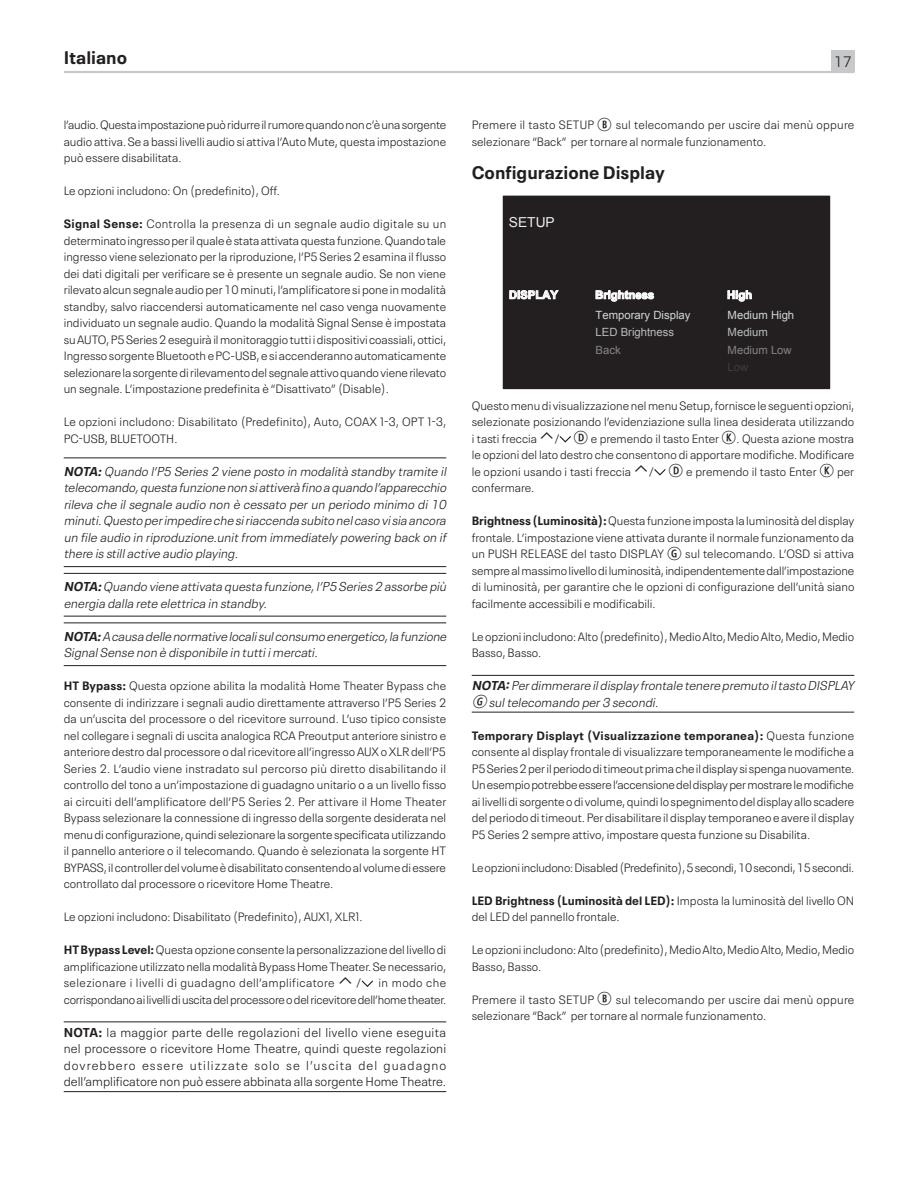
<style>
.page{position:relative;width:918px;height:1188px;background:#fff}
.page>*{position:absolute;margin:0;border:0;box-sizing:border-box;transform-origin:0 0}
.Heading_2{font:700 18px "Neue Plak Text";color:#231f20}
.t1{font:300 15px "Neue Plak Text";color:#231f20}
.t2{font:13.8px "Arial";color:#edeff0}
.Note{font:italic 300 12.75px/16.5px "Neue Plak Text";color:#231f20}
.note_1{font:300 12.75px/16.5px "Neue Plak Text";color:#231f20;text-align:justify}
.note_1-2{font:italic 300 12.75px/16.5px "Neue Plak Text";color:#231f20}
.Body_Text{font:300 12px/16.5px "Neue Plak Text";color:#231f20;text-align:justify}
.Body_Text-2{font:300 12px/16.5px "Neue Plak Text";letter-spacing:-.02em;color:#231f20;text-align:right}
.t3{font:11.4px/16.8px "Arial";color:#d5d7d8}
.t4{font:700 11.4px "Arial";color:#fff}
.t5{font:11.4px/17.9px "Arial";color:#bbbcc0}
.t6{font:11.4px "Arial";color:#838484}
.t7{font:11.4px "Arial";color:#3c3e3f}
.s1{font-weight:700}
.s2{font-family:"Combi Numerals Pro";font-weight:400;font-size:18px}
.s3{color:#838484}
.s4{color:#bbbcc0}
</style>
<div class="page">
<div style="left:831px;top:51px;width:24px;height:21px;background:#c7c8ca"></div>
<hr style="left:64px;top:71px;width:791px;height:2px;background:#c7c8ca">
<hr style="left:64px;top:458px;width:382px;height:1px;background:#231f20">
<hr style="left:64px;top:566px;width:382px;height:1px;background:#231f20">
<hr style="left:64px;top:573px;width:382px;height:1px;background:#231f20">
<hr style="left:64px;top:616px;width:382px;height:1px;background:#231f20">
<hr style="left:64px;top:622px;width:382px;height:1px;background:#231f20">
<hr style="left:64px;top:665px;width:382px;height:1px;background:#231f20">
<hr style="left:64px;top:1022px;width:382px;height:1px;background:#231f20">
<hr style="left:64px;top:1091px;width:382px;height:1px;background:#231f20">
<svg style="left:362px;top:980px;width:11px;height:7px"></svg>
<hr style="left:472px;top:675px;width:382px;height:1px;background:#231f20">
<hr style="left:472px;top:712px;width:382px;height:1px;background:#231f20">
<div style="left:503px;top:196px;width:327px;height:193px;background:#231f20"></div>
<svg style="left:510px;top:290px;width:48px;height:9px"></svg>
<svg style="left:596px;top:290px;width:58px;height:11px"></svg>
<svg style="left:728px;top:290px;width:24px;height:11px"></svg>
<svg style="left:560px;top:436px;width:11px;height:7px"></svg>
<svg style="left:654px;top:469px;width:12px;height:7px"></svg>
<h1 class="Heading_2" style="left:64px;top:42px;width:65px">Italiano</h1>
<p class="t1" style="left:834px;top:50px;width:19px">17</p>
<p class="Body_Text" style="left:64px;top:115px;width:384px">l’audio. Questa impostazione può ridurre il rumore quando non c’è una sorgente audio attiva. Se a bassi livelli audio si attiva l’Auto Mute, questa impostazione può essere disabilitata.</p>
<p class="Body_Text" style="left:64px;top:181px;width:218px">Le opzioni includono: On (predefinito), Off.</p>
<p class="Body_Text" style="left:64px;top:214px;width:384px"><span class="s1">Signal Sense:</span> Controlla la presenza di un segnale audio digitale su un determinato ingresso per il quale è stata attivata questa funzione. Quando tale ingresso viene selezionato per la riproduzione, l’P5 Series 2 esamina il flusso dei dati digitali per verificare se è presente un segnale audio. Se non viene rilevato alcun segnale audio per 10 minuti, l’amplificatore si pone in modalità standby, salvo riaccendersi automaticamente nel caso venga nuovamente individuato un segnale audio. Quando la modalità Signal Sense è impostata su AUTO, P5 Series 2 eseguirà il monitoraggio tutti i dispositivi coassiali, ottici, Ingresso sorgente Bluetooth e PC-USB, e si accenderanno automaticamente selezionare la sorgente di rilevamento del segnale attivo quando viene rilevato un segnale. L’impostazione predefinita è “Disattivato” (Disable).</p>
<p class="Body_Text" style="left:64px;top:412px;width:384px">Le opzioni includono: Disabilitato (Predefinito), Auto, COAX 1-3, OPT 1-3,<br>PC-USB, BLUETOOTH.</p>
<p class="Note" style="left:64px;top:462px;width:387px;text-align:justify"><span class="s1">NOTA:</span>Quando l’P5 Series 2 viene posto in modalità standby tramite il telecomando,questa funzione non siattiverà fino a quando l’apparecchio rileva che ilsegnale audio non è cessato perun periodo minimo di10 minuti.Questo perimpedire che siriaccenda subito nelcaso visia ancora un file audio in riproduzione.unitfrom immediately powering backon if there is stillactive audio playing.</p>
<p class="Note" style="left:64px;top:577px;width:387px"><span class="s1">NOTA:</span>Quando viene attivata questa funzione,l’P5 Series 2 assorbe più energia dalla rete elettrica in standby.</p>
<p class="Note" style="left:64px;top:627px;width:387px"><span class="s1">NOTA:</span>A causa delle normative localisulconsumo energetico,la funzione<br>SignalSense non è disponibile in tuttiimercati.</p>
<p class="Body_Text" style="left:64px;top:676px;width:384px"><span class="s1">HT Bypass:</span> Questa opzione abilita la modalità Home Theater Bypass che consente di indirizzare i segnali audio direttamente attraverso l’P5 Series 2 da un’uscita del processore o del ricevitore surround. L’uso tipico consiste nel collegare i segnali di uscita analogica RCA Preoutput anteriore sinistro e anteriore destro dal processore o dal ricevitore all’ingresso AUX o XLR dell’P5<br>Series 2. L’audio viene instradato sul percorso più diretto disabilitando il controllo del tono a un’impostazione di guadagno unitario o a un livello fisso ai circuiti dell’amplificatore dell’P5 Series 2. Per attivare il Home Theater Bypass selezionare la connessione di ingresso della sorgente desiderata nel menu di configurazione, quindi selezionare la sorgente specificata utilizzando il pannello anteriore o il telecomando. Quando è selezionata la sorgente HT BYPASS, il controller del volume è disabilitato consentendo al volume di essere controllato dal processore o ricevitore Home Theatre.</p>
<p class="Body_Text" style="left:64px;top:907px;width:300px">Le opzioni includono: Disabilitato (Predefinito), AUX1, XLR1.</p>
<p class="Body_Text" style="left:64px;top:940px;width:384px"><span class="s1">HT Bypass Level:</span> Questa opzione consente la personalizzazione del livello di amplificazione utilizzato nella modalità Bypass Home Theater. Se necessario, selezionare i livelli di guadagno dell’amplificatore</p>
<p class="Body_Text" style="left:356px;top:973px;width:7px">/</p>
<p class="Body_Text-2" style="left:64px;top:973px;width:384px">in modo che<br>corrispondano ai livelli di uscita del processore o del ricevitore dell’home theater.</p>
<p class="note_1" style="left:64px;top:1023px;width:384px"><span class="s1">NOTA:</span> la maggior parte delle regolazioni del livello viene eseguita nel processore o ricevitore Home Theatre, quindi queste regolazioni dovrebbero essere utilizzate solo se l’uscita del guadagno dell’amplificatore non può essere abbinata alla sorgente Home Theatre.</p>
<p class="Body_Text" style="left:472px;top:115px;width:384px">Premere il tasto SETUP <span class="s2">B</span> sul telecomando per uscire dai menù oppure selezionare “Back” per tornare al normale funzionamento.</p>
<p class="Heading_2" style="left:472px;top:157px;width:195px">Configurazione Display</p>
<p class="t2" style="left:509px;top:213px;width:47px">SETUP</p>
<p class="t4" style="left:509px;top:287px;width:51px">DISPLAY</p>
<p class="t4" style="left:595px;top:287px;width:61px">Brightness</p>
<p class="t4" style="left:727px;top:287px;width:27px">High</p>
<p class="t5" style="left:596px;top:323px;width:80px">LED Brightness<br><span class="s3">Back</span></p>
<p class="t3" style="left:728px;top:307px;width:68px">Medium High<br><span class="s4">Medium</span></p>
<p class="t7" style="left:728px;top:360px;width:22px">Low</p>
<p class="t3" style="left:596px;top:307px;width:96px">Temporary Display</p>
<p class="t6" style="left:728px;top:342px;width:66px">Medium Low</p>
<p class="Body_Text" style="left:472px;top:396px;width:384px">Questo menu di visualizzazione nel menu Setup, fornisce le seguenti opzioni, selezionate posizionando l’evidenziazione sulla linea desiderata utilizzando i tasti freccia</p>
<p class="Body_Text" style="left:472px;top:429px;width:384px;text-indent:83px">/ <span class="s2">D</span> e premendo il tasto Enter <span class="s2">K</span>. Questa azione mostra le opzioni del lato destro che consentono di apportare modifiche. Modificare le opzioni usando i tasti freccia</p>
<p class="Body_Text" style="left:649px;top:462px;width:207px">/ <span class="s2">D</span> e premendo il tasto Enter <span class="s2">K</span> per</p>
<p class="Body_Text" style="left:472px;top:478px;width:64px">confermare.</p>
<p class="Body_Text" style="left:472px;top:511px;width:384px"><span class="s1">Brightness (Luminosità):</span> Questa funzione imposta la luminosità del display frontale. L’impostazione viene attivata durante il normale funzionamento da un PUSH RELEASE del tasto DISPLAY <span class="s2">G</span> sul telecomando. L’OSD si attiva sempre al massimo livello di luminosità, indipendentemente dall’impostazione di luminosità, per garantire che le opzioni di configurazione dell’unità siano facilmente accessibili e modificabili.</p>
<p class="Body_Text" style="left:472px;top:627px;width:384px">Le opzioni includono: Alto (predefinito), Medio Alto, Medio Alto, Medio, Medio<br>Basso, Basso.</p>
<p class="note_1-2" style="left:472px;top:676px;width:387px"><span class="s1">NOTA:</span>Perdimmerare ildisplay frontale tenere premuto iltasto DISPLAY<br><span class="s2">G</span> sultelecomando per3 secondi.</p>
<p class="Body_Text" style="left:472px;top:726px;width:384px"><span class="s1">Temporary Displayt (Visualizzazione temporanea):</span> Questa funzione consente al display frontale di visualizzare temporaneamente le modifiche a P5 Series 2 per il periodo di timeout prima che il display si spenga nuovamente.<br>Un esempio potrebbe essere l’accensione del display per mostrare le modifiche ai livelli di sorgente o di volume, quindi lo spegnimento del display allo scadere del periodo di timeout. Per disabilitare il display temporaneo e avere il display P5 Series 2 sempre attivo, impostare questa funzione su Disabilita.</p>
<p class="Body_Text-2" style="left:472px;top:858px;width:384px">Le opzioni includono: Disabled (Predefinito), 5 secondi, 10 secondi, 15 secondi.</p>
<p class="Body_Text" style="left:472px;top:891px;width:384px"><span class="s1">LED Brightness (Luminosità del LED):</span> Imposta la luminosità del livello ON del LED del pannello frontale.</p>
<p class="Body_Text" style="left:472px;top:940px;width:384px">Le opzioni includono: Alto (predefinito), Medio Alto, Medio Alto, Medio, Medio<br>Basso, Basso.</p>
<p class="Body_Text" style="left:472px;top:990px;width:384px">Premere il tasto SETUP <span class="s2">B</span> sul telecomando per uscire dai menù oppure selezionare “Back” per tornare al normale funzionamento.</p>
</div>
